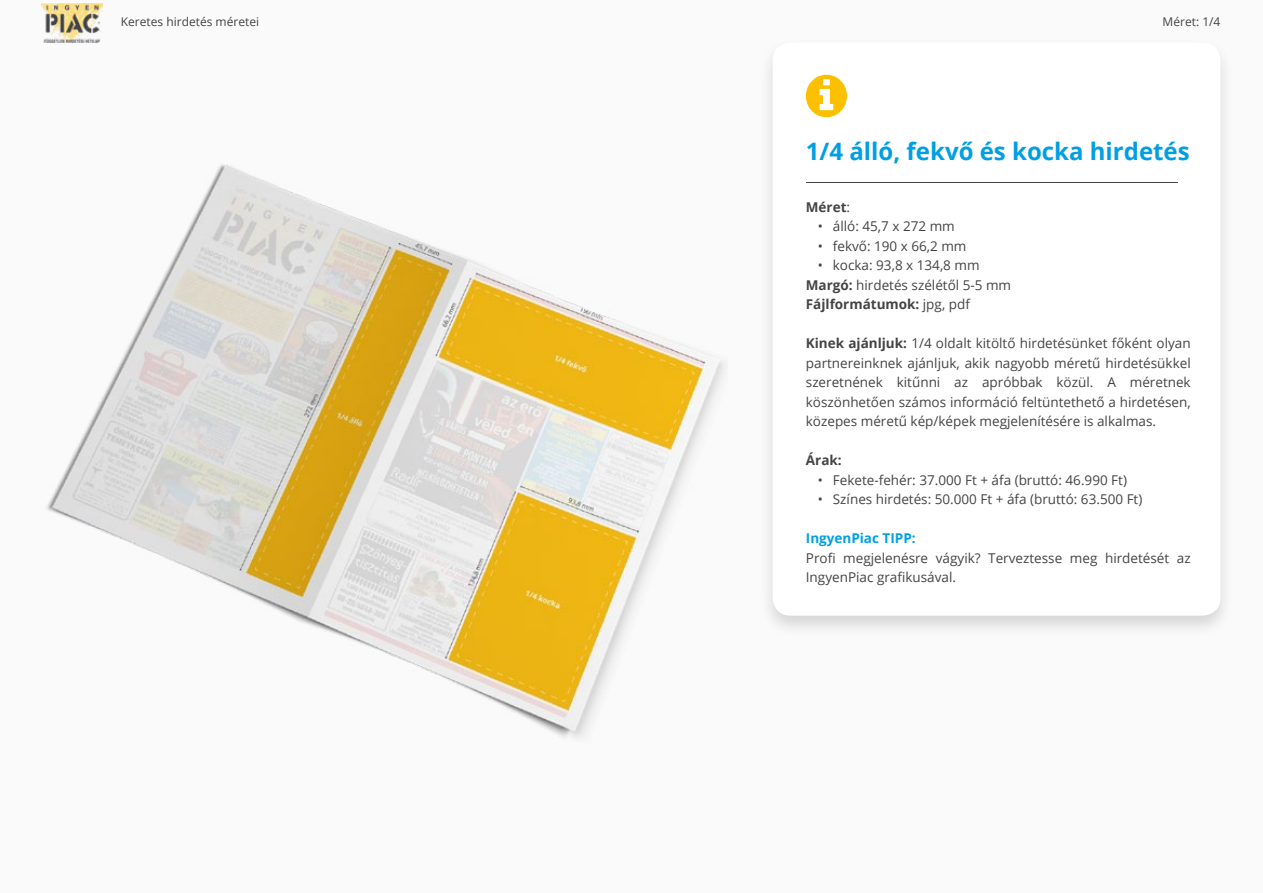
<style>
.page{position:relative;width:1263px;height:893px;background:#fff}
.page>*{position:absolute;margin:0;border:0;box-sizing:border-box;transform-origin:0 0}
.t1{font:700 24px "Open Sans";color:#009fe3}
.t2{font:13.5px/19.5px "Open Sans";color:#444446}
.t3{font:700 13.5px "Open Sans";color:#009fe3}
.t4{font:700 13.5px "Open Sans";color:#444446}
.t5{font:12px "Open Sans";color:#444446}
.s1{font-weight:400}
.s2{font-weight:700}
</style>
<div class="page">
<div style="left:0;top:1px;width:1263px;height:892px;background:#fafafa"></div>
<img style="left:42px;top:4px;width:61px;height:39px">
<img style="left:47px;top:164px;width:678px;height:574px">
<div style="left:758px;top:37px;width:476px;height:601px;background:#000;opacity:.15"></div>
<div style="left:773px;top:43px;width:447px;height:573px;background:#fff;border-radius:18px"></div>
<svg style="left:806px;top:75px;width:41px;height:42px"></svg>
<hr style="left:806px;top:182px;width:372px;height:1px;background:#444446">
<p class="t5" style="left:121px;top:13px;width:140px">Keretes hirdetés méretei</p>
<p class="t5" style="left:1162px;top:13px;width:59px">Méret: 1/4</p>
<h1 class="t1" style="left:806px;top:134px;width:385px">1/4 álló, fekvő és kocka hirdetés</h1>
<p class="t4" style="left:806px;top:197px;width:46px">Méret<span class="s1">:</span></p>
<p class="t2" style="left:818px;top:216px;width:138px">• álló: 45,7 x 272 mm</p>
<p class="t2" style="left:818px;top:236px;width:150px">• fekvő: 190 x 66,2 mm</p>
<p class="t2" style="left:806px;top:255px;width:207px;text-indent:12px">• kocka: 93,8 x 134,8 mm<br><span class="s2">Margó:</span> hirdetés szélétől 5-5 mm<br><span class="s2">Fájlformátumok:</span> jpg, pdf</p>
<p class="t2" style="left:806px;top:333px;width:386px;text-align:justify"><span class="s2">Kinek ajánljuk:</span> 1/4 oldalt kitöltő hirdetésünket főként olyan partnereinknek ajánljuk, akik nagyobb méretű hirdetésükkel szeretnének kitűnni az apróbbak közül. A méretnek köszönhetően számos információ feltüntethető a hirdetésen, közepes méretű kép/képek megjelenítésére is alkalmas.</p>
<p class="t4" style="left:806px;top:451px;width:37px">Árak:</p>
<p class="t2" style="left:818px;top:470px;width:311px">• Fekete-fehér: 37.000 Ft + áfa (bruttó: 46.990 Ft)</p>
<p class="t2" style="left:818px;top:489px;width:326px">• Színes hirdetés: 50.000 Ft + áfa (bruttó: 63.500 Ft)</p>
<p class="t3" style="left:806px;top:529px;width:111px">IngyenPiac TIPP:</p>
<p class="t2" style="left:806px;top:548px;width:386px">Profi megjelenésre vágyik? Terveztesse meg hirdetését az<br>IngyenPiac grafikusával.</p>
</div>
